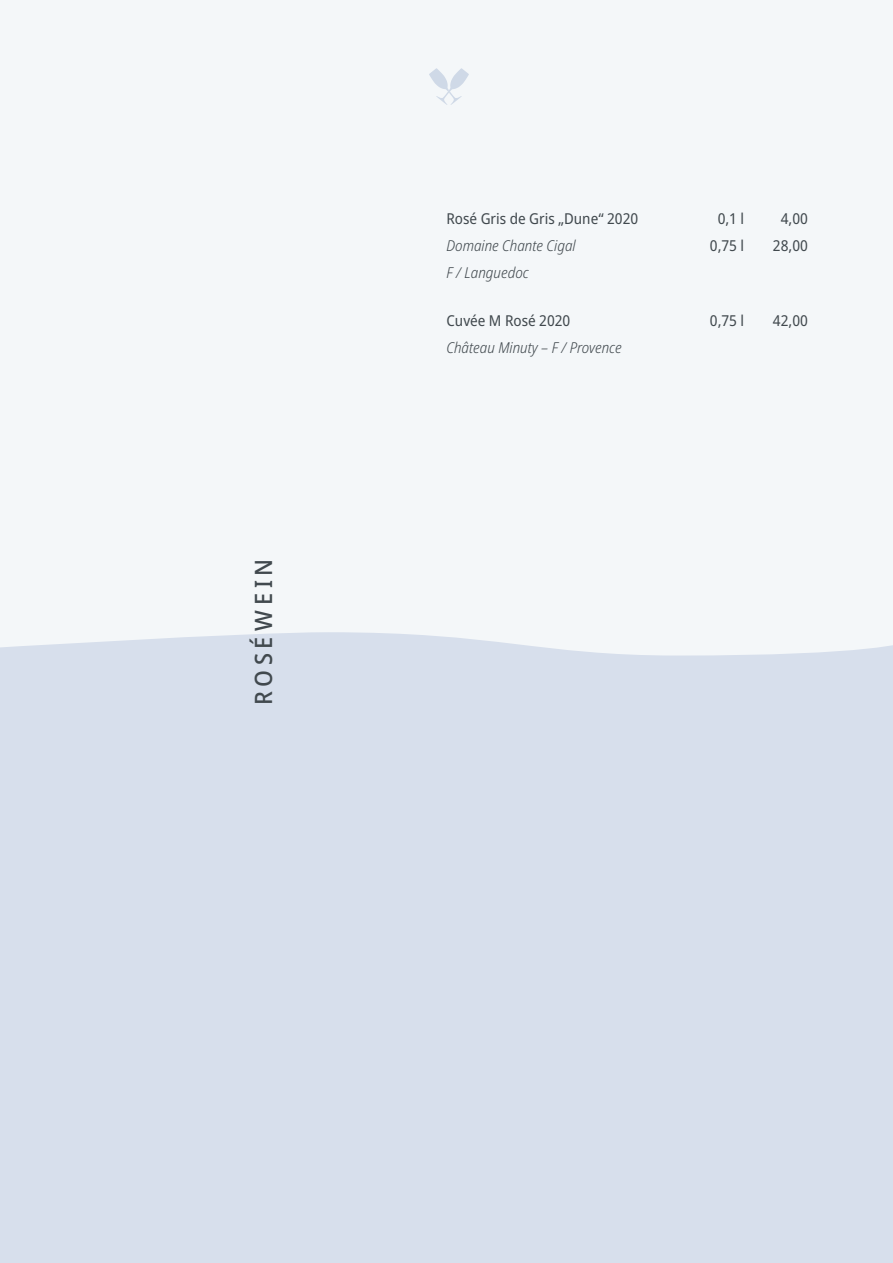
<style>
.page{position:relative;width:893px;height:1263px;background:#f4f7f9}
.page>*{position:absolute;margin:0;border:0;box-sizing:border-box;transform-origin:0 0}
.t1{font:500 semi-condensed 24px "Noto Sans";letter-spacing:.195em;color:#41494e}
.t2{font:semi-condensed 15px "Noto Sans";color:#41494e}
.t3{font:italic 300 semi-condensed 15px "Noto Sans";color:#41494e}
</style>
<div class="page">
<svg style="left:429px;top:68px;width:40px;height:37px"></svg>
<div style="left:0;top:632px;width:893px;height:631px;background:#d7dfec"></div>
<h1 class="t1" style="left:247px;top:705px;width:148px;rotate:-90deg">ROSÉWEIN</h1>
<p class="t2" style="left:446px;top:208px;width:193px">Rosé Gris de Gris „Dune“ 2020</p>
<p class="t2" style="left:718px;top:208px;width:28px">0,1 l</p>
<p class="t2" style="left:781px;top:208px;width:29px">4,00</p>
<p class="t3" style="left:446px;top:235px;width:131px">Domaine Chante Cigal</p>
<p class="t2" style="left:710px;top:235px;width:36px">0,75 l</p>
<p class="t2" style="left:773px;top:235px;width:36px">28,00</p>
<p class="t3" style="left:446px;top:262px;width:84px">F / Languedoc</p>
<p class="t2" style="left:446px;top:310px;width:125px">Cuvée M Rosé 2020</p>
<p class="t2" style="left:710px;top:310px;width:36px">0,75 l</p>
<p class="t2" style="left:773px;top:310px;width:36px">42,00</p>
<p class="t3" style="left:446px;top:337px;width:177px">Château Minuty – F / Provence</p>
</div>
